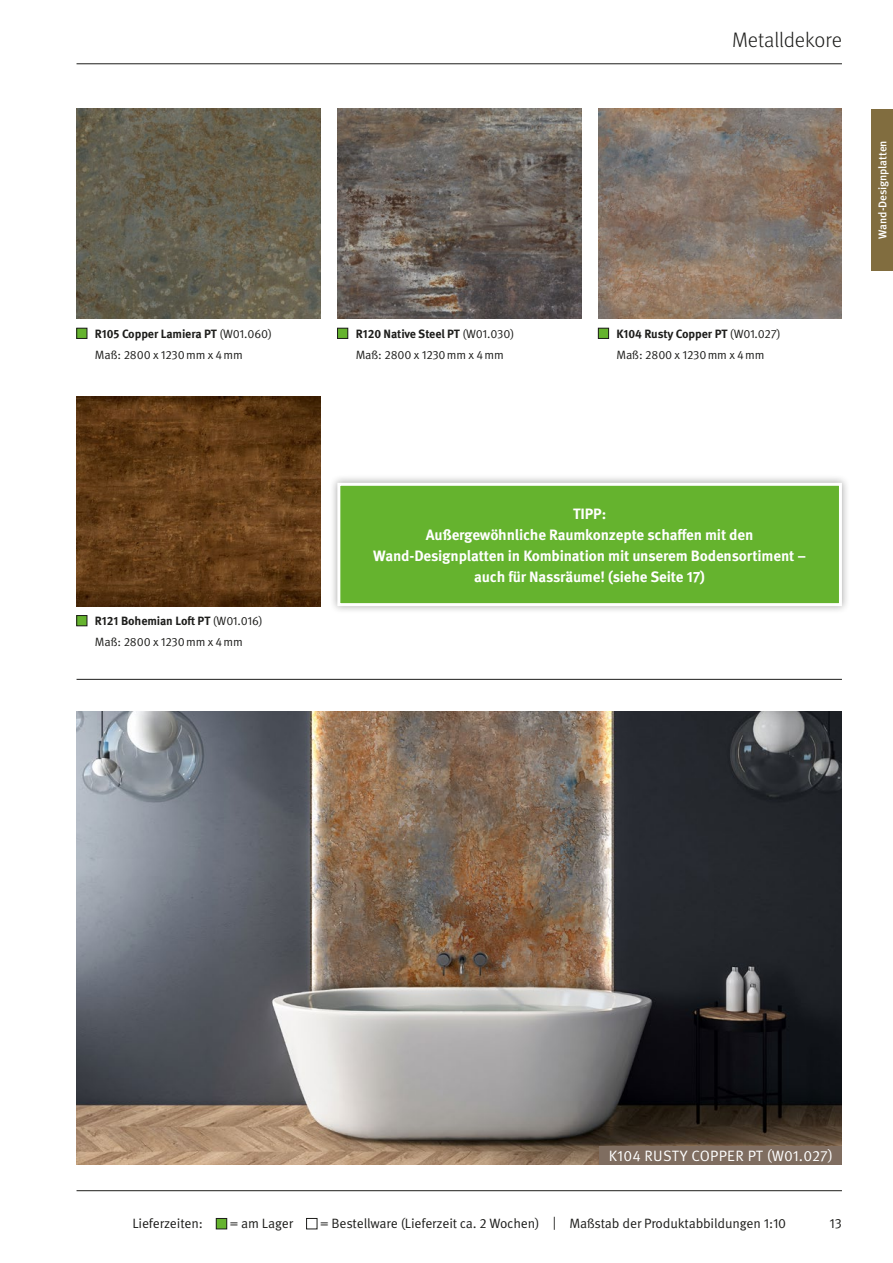
<style>
.page{position:relative;width:893px;height:1263px;background:#fff}
.page>*{position:absolute;margin:0;border:0;box-sizing:border-box;transform-origin:0 0}
.t1{font:300 21px "Meta Pro";letter-spacing:-.005em;color:#1d1d1b}
.t2{font:700 15px/21px "Meta Pro";letter-spacing:-.01em;color:#fff;text-align:center}
.t3{font:15px "Meta Pro Norm";letter-spacing:.015em;color:#fff}
.t4{font:13.5px "Meta Pro Norm";letter-spacing:-.01em;color:#1d1d1b}
.t5{font:700 12px "Meta Pro";letter-spacing:-.01em;color:#1d1d1b}
.t6{font:12px "Meta Pro Norm";letter-spacing:-.01em;color:#1d1d1b}
.t7{font:500 11.25px "Meta Pro";letter-spacing:-.01em;color:#fff}
.s1{font-family:"Meta Pro Norm";font-weight:400}
</style>
<div class="page">
<img style="left:77px;top:109px;width:243px;height:210px">
<img style="left:598px;top:109px;width:244px;height:210px">
<img style="left:77px;top:396px;width:243px;height:210px">
<img style="left:337px;top:109px;width:244px;height:210px">
<img style="left:77px;top:711px;width:765px;height:453px">
<div style="left:77px;top:328px;width:10px;height:10px;background:#65b32e"></div>
<div style="left:77px;top:328px;width:10px;height:11px;border:1px solid #1d1d1b"></div>
<div style="left:338px;top:328px;width:10px;height:10px;background:#65b32e"></div>
<div style="left:337px;top:328px;width:11px;height:11px;border:1px solid #1d1d1b"></div>
<div style="left:598px;top:328px;width:11px;height:10px;background:#65b32e"></div>
<div style="left:598px;top:328px;width:11px;height:11px;border:1px solid #1d1d1b"></div>
<div style="left:77px;top:615px;width:10px;height:11px;background:#65b32e"></div>
<div style="left:77px;top:615px;width:10px;height:11px;border:1px solid #1d1d1b"></div>
<div style="left:872px;top:109px;width:21px;height:161px;background:#816d3f"></div>
<div style="left:216px;top:1218px;width:11px;height:11px;background:#65b32e"></div>
<div style="left:216px;top:1218px;width:11px;height:11px;border:1px solid #1d1d1b"></div>
<div style="left:306px;top:1218px;width:11px;height:11px;border:1px solid #1d1d1b"></div>
<div style="left:600px;top:1146px;width:242px;height:18px;background:#7f6d60"></div>
<div style="left:329px;top:474px;width:521px;height:140px;background:#1d1d1b;opacity:.4"></div>
<div style="left:339px;top:484px;width:501px;height:121px;background:#65b32e"></div>
<div style="left:337px;top:483px;width:505px;height:123px;border:3px solid #fff"></div>
<hr style="left:77px;top:64px;width:765px;height:1px;background:#1d1d1b">
<hr style="left:77px;top:1190px;width:765px;height:1px;background:#1d1d1b">
<hr style="left:77px;top:679px;width:765px;height:1px;background:#1d1d1b">
<p class="t5" style="left:95px;top:324px;width:178px">R105 Copper Lamiera PT <span class="s1">(W01.060)</span></p>
<p class="t6" style="left:95px;top:346px;width:150px">Maß: 2800 x 1230mm x 4mm</p>
<p class="t5" style="left:95px;top:612px;width:169px">R121 Bohemian Loft PT <span class="s1">(W01.016)</span></p>
<p class="t6" style="left:95px;top:633px;width:150px">Maß: 2800 x 1230mm x 4mm</p>
<p class="t5" style="left:356px;top:324px;width:160px">R120 Native Steel PT <span class="s1">(W01.030)</span></p>
<p class="t6" style="left:356px;top:346px;width:150px">Maß: 2800 x 1230mm x 4mm</p>
<h1 class="t1" style="left:732px;top:24px;width:111px">Metalldekore</h1>
<p class="t5" style="left:617px;top:324px;width:166px">K104 Rusty Copper PT <span class="s1">(W01.027)</span></p>
<p class="t6" style="left:617px;top:346px;width:150px">Maß: 2800 x 1230mm x 4mm</p>
<p class="t7" style="left:874px;top:239px;width:100px;rotate:-90deg">Wand-Designplatten</p>
<p class="t2" style="left:373px;top:502px;width:434px">TIPP:<br>Außergewöhnliche Raumkonzepte schaffen mit den Wand-Designplatten in Kombination mit unserem Bodensortiment – auch für Nassräume! (siehe Seite 17)</p>
<p class="t3" style="left:609px;top:1144px;width:226px">K104 RUSTY COPPER PT (W01.027)</p>
<p class="t4" style="left:132px;top:1213px;width:72px">Lieferzeiten:</p>
<p class="t4" style="left:230px;top:1213px;width:65px">= am Lager</p>
<p class="t4" style="left:320px;top:1213px;width:468px">= Bestellware (Lieferzeit ca. 2 Wochen) | Maßstab der Produktabbildungen 1:10</p>
<p class="t4" style="left:829px;top:1213px;width:14px">13</p>
</div>
